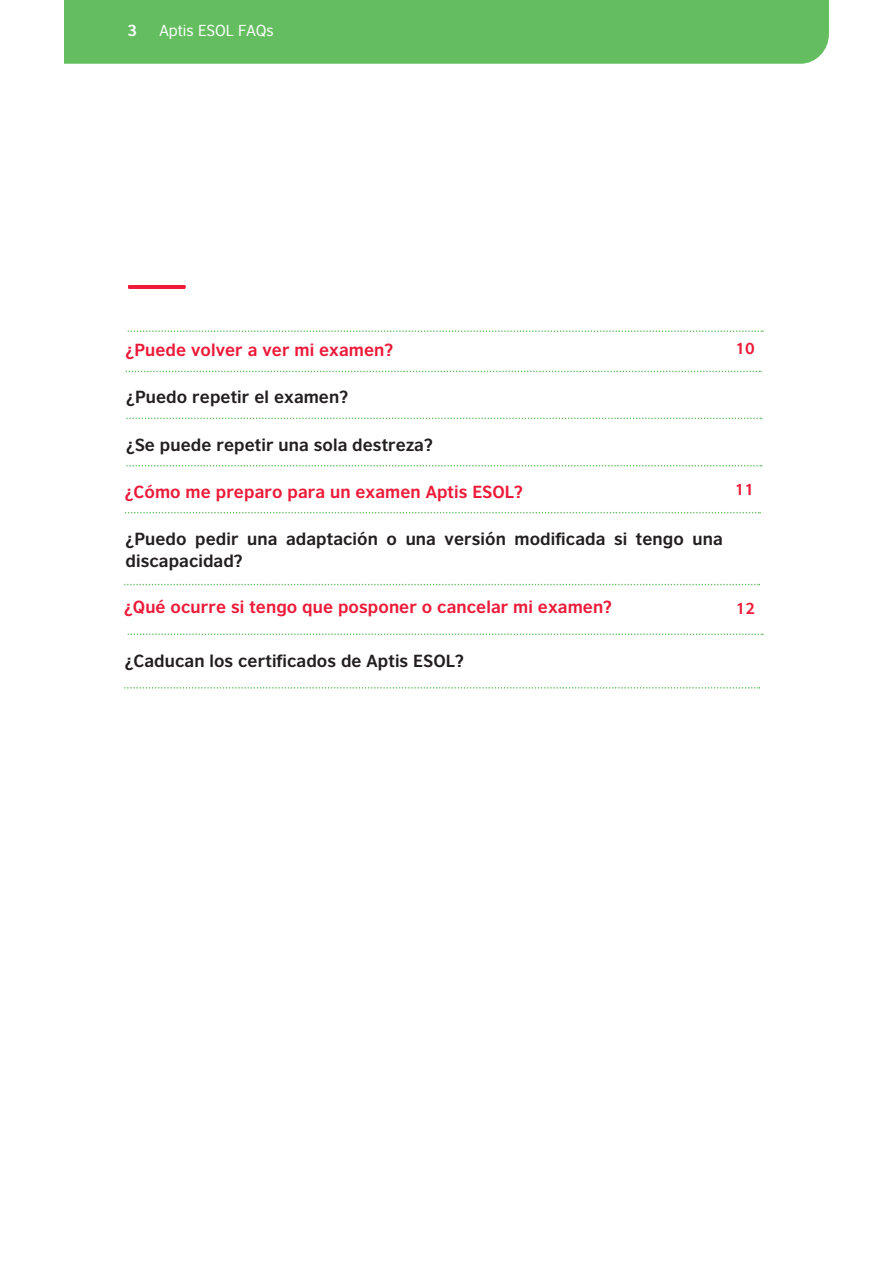
<style>
.page{position:relative;width:893px;height:1264px;background:#fff}
.page>*{position:absolute;margin:0;border:0;box-sizing:border-box;transform-origin:0 0}
.t1{font:700 16.5px/22.5px "British Council Sans";letter-spacing:.005em;color:#231f20}
.t2{font:700 16.5px "British Council Sans";letter-spacing:.005em;color:#ed1a39}
.t3{font:15px "British Council Sans";color:#fff}
.t4{font:700 15px "British Council Sans";color:#ed1a39}
.t5{font:700 15px "British Council Sans";color:#fff}
</style>
<div class="page">
<div style="left:64px;top:0;width:764px;height:64px;background:#64be60"></div>
<svg style="left:128px;top:285px;width:57px;height:4px"></svg>
<svg style="left:127px;top:330px;width:636px;height:2px"></svg>
<svg style="left:125px;top:370px;width:636px;height:2px"></svg>
<svg style="left:126px;top:417px;width:636px;height:2px"></svg>
<svg style="left:126px;top:465px;width:636px;height:1px"></svg>
<svg style="left:125px;top:512px;width:635px;height:1px"></svg>
<svg style="left:124px;top:687px;width:636px;height:1px"></svg>
<svg style="left:124px;top:584px;width:636px;height:1px"></svg>
<svg style="left:127px;top:633px;width:636px;height:2px"></svg>
<p class="t5" style="left:127px;top:20px;width:11px">3</p>
<p class="t3" style="left:159px;top:20px;width:116px">Aptis ESOL FAQs</p>
<p class="t2" style="left:125px;top:339px;width:269px">¿Puede volver a ver mi examen?</p>
<p class="t4" style="left:735px;top:338px;width:21px">10</p>
<p class="t1" style="left:126px;top:385px;width:223px">¿Puedo repetir el examen?</p>
<p class="t1" style="left:126px;top:433px;width:308px">¿Se puede repetir una sola destreza?</p>
<p class="t4" style="left:734px;top:479px;width:21px">11</p>
<p class="t2" style="left:125px;top:480px;width:399px">¿Cómo me preparo para un examen Aptis ESOL?</p>
<p class="t1" style="left:125px;top:526px;width:598px">¿Puedo pedir una adaptación o una versión modificada si tengo una discapacidad?</p>
<p class="t2" style="left:124px;top:596px;width:489px">¿Qué ocurre si tengo que posponer o cancelar mi examen?</p>
<p class="t1" style="left:125px;top:648px;width:340px">¿Caducan los certificados de Aptis ESOL?</p>
<p class="t4" style="left:735px;top:598px;width:21px">12</p>
</div>
